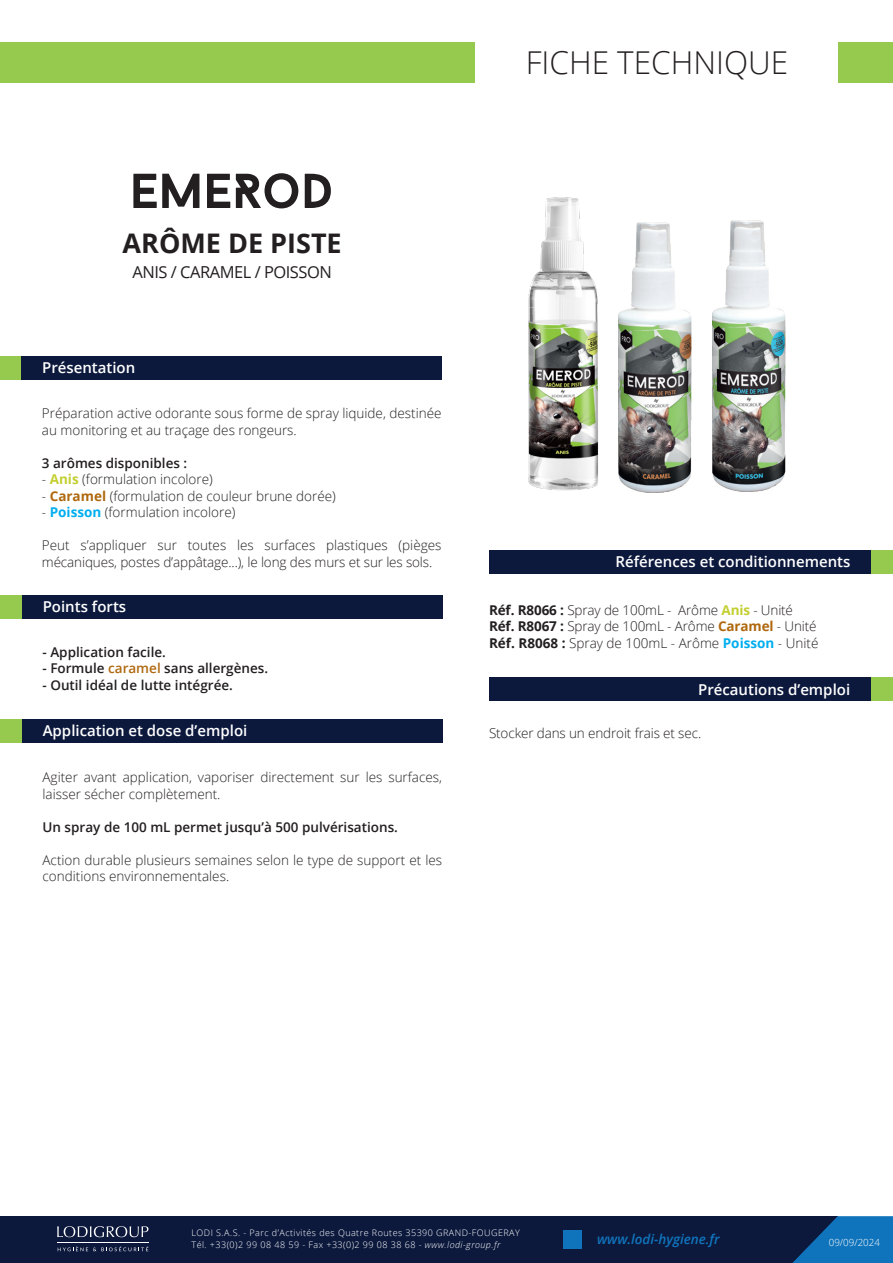
<style>
.page{position:relative;width:893px;height:1263px;background:#fff}
.page>*{position:absolute;margin:0;border:0;box-sizing:border-box;transform-origin:0 0}
.t1{font:300 31.5px "Open Sans";color:#231f20}
.t2{font:700 27px "Open Sans";color:#231f20}
.t3{font:16.5px "Open Sans";letter-spacing:-.03em;color:#231f20}
.t4{font:600 15px "Open Sans";color:#fff}
.PARAGRAPHE_TEXTE{font:300 13.5px/16.5px "Open Sans";color:#231f20}
.PARAGRAPHE_TEXTE-2{font:600 13.5px "Open Sans";color:#231f20}
.TEXTE_COURANT{font:300 13.5px "Open Sans";letter-spacing:-.01em;color:#231f20}
.t5{font:italic 600 13.5px "Open Sans";color:#1074bc}
.t6{font:300 9.75px "Open Sans";color:#fff}
.t7{font:300 9px "Open Sans";letter-spacing:.05em;color:#fff}
.s1{font-weight:700;color:#c3cf2f}
.s2{font-weight:700;color:#af680e}
.s3{font-weight:700;color:#00aeef}
.s4{color:#af680e}
.s5{font-weight:700}
.s6{font-style:italic}
</style>
<div class="page">
<div style="left:0;top:1216px;width:838px;height:47px;background:#0c193d"></div>
<svg style="left:792px;top:1216px;width:101px;height:47px"></svg>
<svg style="left:57px;top:1226px;width:91px;height:11px"></svg>
<svg style="left:58px;top:1246px;width:90px;height:5px"></svg>
<hr style="left:57px;top:1242px;width:91px;height:1px;background:#fff">
<div style="left:563px;top:1230px;width:19px;height:19px;background:#1074bc"></div>
<div style="left:0;top:42px;width:475px;height:41px;background:#96ca4e"></div>
<div style="left:839px;top:42px;width:54px;height:41px;background:#96ca4e"></div>
<div style="left:489px;top:550px;width:404px;height:23px;background:#0c193d"></div>
<div style="left:0;top:356px;width:442px;height:23px;background:#0c193d"></div>
<div style="left:0;top:356px;width:21px;height:23px;background:#96ca4e"></div>
<div style="left:872px;top:550px;width:21px;height:23px;background:#96ca4e"></div>
<div style="left:489px;top:678px;width:404px;height:23px;background:#0c193d"></div>
<div style="left:872px;top:678px;width:21px;height:23px;background:#96ca4e"></div>
<div style="left:0;top:595px;width:442px;height:23px;background:#0c193d"></div>
<div style="left:0;top:595px;width:21px;height:23px;background:#96ca4e"></div>
<div style="left:0;top:720px;width:442px;height:23px;background:#0c193d"></div>
<div style="left:0;top:720px;width:21px;height:23px;background:#96ca4e"></div>
<img style="left:528px;top:197px;width:71px;height:294px">
<img style="left:618px;top:222px;width:74px;height:271px">
<img style="left:712px;top:221px;width:74px;height:270px">
<svg style="left:133px;top:173px;width:198px;height:35px"></svg>
<p class="t1" style="left:526px;top:41px;width:264px">FICHE TECHNIQUE</p>
<p class="t2" style="left:123px;top:224px;width:221px">ARÔME DE PISTE</p>
<p class="t3" style="left:132px;top:261px;width:201px">ANIS / CARAMEL / POISSON</p>
<p class="t4" style="left:42px;top:357px;width:95px">Présentation</p>
<p class="PARAGRAPHE_TEXTE" style="left:42px;top:405px;width:401px">Préparation active odorante sous forme de spray liquide, destinée au monitoring et au traçage des rongeurs.</p>
<p class="PARAGRAPHE_TEXTE-2" style="left:42px;top:453px;width:147px">3 arômes disponibles :</p>
<p class="PARAGRAPHE_TEXTE" style="left:42px;top:471px;width:172px">- <span class="s1">Anis</span> (formulation incolore)</p>
<p class="PARAGRAPHE_TEXTE" style="left:42px;top:487px;width:295px">- <span class="s2">Caramel</span> (formulation de couleur brune dorée)</p>
<p class="PARAGRAPHE_TEXTE" style="left:42px;top:504px;width:195px">- <span class="s3">Poisson</span> (formulation incolore)</p>
<p class="PARAGRAPHE_TEXTE" style="left:42px;top:537px;width:401px">Peut s’appliquer sur toutes les surfaces plastiques (pièges mécaniques, postes d’appâtage...), le long des murs et sur les sols.</p>
<p class="t4" style="left:43px;top:596px;width:85px">Points forts</p>
<p class="PARAGRAPHE_TEXTE-2" style="left:43px;top:642px;width:125px">- Application facile.</p>
<p class="PARAGRAPHE_TEXTE-2" style="left:43px;top:659px;width:227px">- Formule <span class="s4">caramel</span> sans allergènes.</p>
<p class="PARAGRAPHE_TEXTE-2" style="left:43px;top:675px;width:192px">- Outil idéal de lutte intégrée.</p>
<p class="t4" style="left:43px;top:720px;width:206px">Application et dose d’emploi</p>
<p class="PARAGRAPHE_TEXTE" style="left:43px;top:769px;width:401px">Agiter avant application, vaporiser directement sur les surfaces, laisser sécher complètement.</p>
<p class="PARAGRAPHE_TEXTE-2" style="left:43px;top:817px;width:357px">Un spray de 100 mL permet jusqu’à 500 pulvérisations.</p>
<p class="PARAGRAPHE_TEXTE" style="left:43px;top:851px;width:401px">Action durable plusieurs semaines selon le type de support et les conditions environnementales.</p>
<p class="t4" style="left:615px;top:551px;width:236px">Références et conditionnements</p>
<p class="TEXTE_COURANT" style="left:489px;top:600px;width:306px"><span class="s5">Réf. R8066 :</span> Spray de 100mL - Arôme <span class="s1">Anis</span> - Unité</p>
<p class="TEXTE_COURANT" style="left:489px;top:617px;width:329px"><span class="s5">Réf. R8067 :</span> Spray de 100mL - Arôme <span class="s2">Caramel</span> - Unité</p>
<p class="TEXTE_COURANT" style="left:489px;top:633px;width:331px"><span class="s5">Réf. R8068 :</span> Spray de 100mL - Arôme <span class="s3">Poisson</span> - Unité</p>
<p class="t4" style="left:698px;top:679px;width:154px">Précautions d’emploi</p>
<p class="PARAGRAPHE_TEXTE" style="left:489px;top:725px;width:214px">Stocker dans un endroit frais et sec.</p>
<p class="t7" style="left:192px;top:1227px;width:330px">LODI S.A.S. - Parc d’Activités des Quatre Routes 35390 GRAND-FOUGERAY</p>
<p class="t7" style="left:192px;top:1239px;width:310px">Tél. +33(0)2 99 08 48 59 - Fax +33(0)2 99 08 38 68 - <span class="s6">www.lodi-group.fr</span></p>
<p class="t5" style="left:597px;top:1230px;width:124px">www.lodi-hygiene.fr</p>
<p class="t6" style="left:829px;top:1236px;width:53px">09/09/2024</p>
</div>
